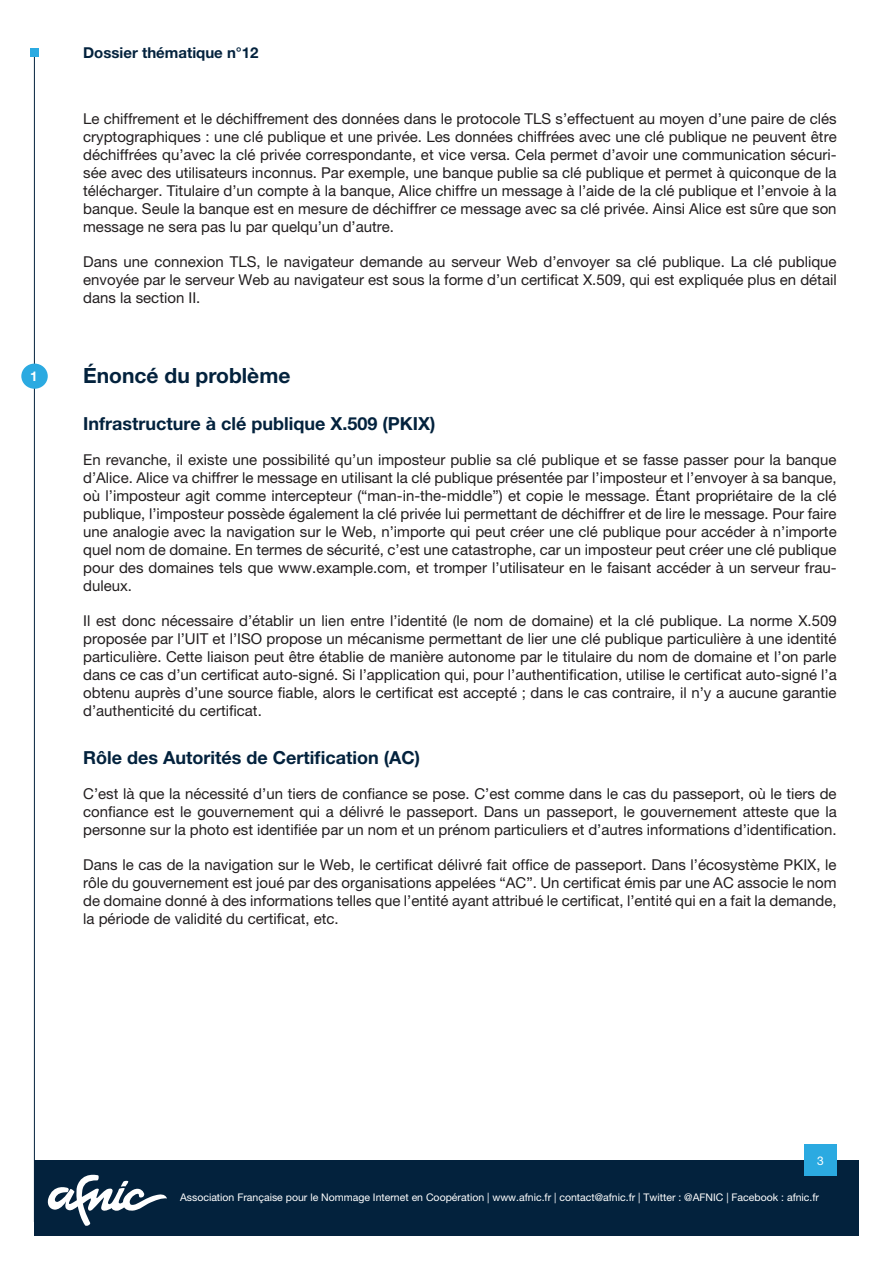
<style>
.page{position:relative;width:893px;height:1263px;background:#fff}
.page>*{position:absolute;margin:0;border:0;box-sizing:border-box;transform-origin:0 0}
.t1{font:700 21px "Helvetica Neue LT Std";color:#03223d}
.c_soustitres{font:700 18px "Helvetica Neue LT Std";color:#03223d}
.c_corps{font:15px/18px "Helvetica Neue LT Std";color:#231f20;text-align:justify}
.t2{font:700 15px "Helvetica Neue LT Std";color:#03223d}
.t3{font:700 13.5px "Helvetica Neue LT Std";color:#fff}
.t4{font:12px "Helvetica Neue LT Std";color:#fff}
.t5{font:10.5px "Helvetica Neue LT Std";color:#fff}
</style>
<div class="page">
<div style="left:34px;top:1161px;width:825px;height:75px;background:#03223d"></div>
<div style="left:804px;top:1145px;width:33px;height:31px;background:#2baae1"></div>
<hr style="left:34px;top:54px;width:1px;height:1168px;background:#03223d">
<svg style="left:47px;top:1174px;width:120px;height:52px"></svg>
<div style="left:30px;top:49px;width:8px;height:8px;background:#2baae1"></div>
<div style="left:21px;top:364px;width:27px;height:25px;background:#2baae1;border-radius:50%"></div>
<p class="t3" style="left:30px;top:368px;width:9px">1</p>
<p class="t2" style="left:83px;top:44px;width:177px">Dossier thématique n°12</p>
<p class="c_corps" style="left:83px;top:109px;width:755px">Le chiffrement et le déchiffrement des données dans le protocole TLS s’effectuent au moyen d’une paire de clés cryptographiques : une clé publique et une privée. Les données chiffrées avec une clé publique ne peuvent être déchiffrées qu’avec la clé privée correspondante, et vice versa. Cela permet d’avoir une communication sécuri&shy;sée avec des utilisateurs inconnus. Par exemple, une banque publie sa clé publique et permet à quiconque de la télécharger. Titulaire d’un compte à la banque, Alice chiffre un message à l’aide de la clé publique et l’envoie à la banque. Seule la banque est en mesure de déchiffrer ce message avec sa clé privée. Ainsi Alice est sûre que son message ne sera pas lu par quelqu’un d’autre.</p>
<p class="c_corps" style="left:83px;top:252px;width:755px">Dans une connexion TLS, le navigateur demande au serveur Web d’envoyer sa clé publique. La clé publique envoyée par le serveur Web au navigateur est sous la forme d’un certificat X.509, qui est expliquée plus en détail dans la section II.</p>
<p class="t1" style="left:83px;top:363px;width:209px">Énoncé du problème</p>
<p class="c_soustitres" style="left:83px;top:413px;width:354px">Infrastructure à clé publique X.509 (PKIX)</p>
<p class="c_corps" style="left:83px;top:451px;width:755px">En revanche, il existe une possibilité qu’un imposteur publie sa clé publique et se fasse passer pour la banque d’Alice. Alice va chiffrer le message en utilisant la clé publique présentée par l’imposteur et l’envoyer à sa banque, où l’imposteur agit comme intercepteur (“man-in-the-middle”) et copie le message. Étant propriétaire de la clé publique, l’imposteur possède également la clé privée lui permettant de déchiffrer et de lire le message. Pour faire une analogie avec la navigation sur le Web, n’importe qui peut créer une clé publique pour accéder à n’importe quel nom de domaine. En termes de sécurité, c’est une catastrophe, car un imposteur peut créer une clé publique pour des domaines tels que www.example.com, et tromper l’utilisateur en le faisant accéder à un serveur frau&shy;duleux.</p>
<p class="c_corps" style="left:83px;top:612px;width:755px">Il est donc nécessaire d’établir un lien entre l’identité (le nom de domaine) et la clé publique. La norme X.509 proposée par l’UIT et l’ISO propose un mécanisme permettant de lier une clé publique particulière à une identité particulière. Cette liaison peut être établie de manière autonome par le titulaire du nom de domaine et l’on parle dans ce cas d’un certificat auto-signé. Si l’application qui, pour l’authentification, utilise le certificat auto-signé l’a obtenu auprès d’une source fiable, alors le certificat est accepté ; dans le cas contraire, il n’y a aucune garantie d’authenticité du certificat.</p>
<p class="c_soustitres" style="left:83px;top:746px;width:338px">Rôle des Autorités de Certification (AC)</p>
<p class="c_corps" style="left:83px;top:784px;width:755px">C’est là que la nécessité d’un tiers de confiance se pose. C’est comme dans le cas du passeport, où le tiers de confiance est le gouvernement qui a délivré le passeport. Dans un passeport, le gouvernement atteste que la personne sur la photo est identifiée par un nom et un prénom particuliers et d’autres informations d’identification.</p>
<p class="c_corps" style="left:83px;top:855px;width:755px">Dans le cas de la navigation sur le Web, le certificat délivré fait office de passeport. Dans l’écosystème PKIX, le rôle du gouvernement est joué par des organisations appelées “AC”. Un certificat émis par une AC associe le nom de domaine donné à des informations telles que l’entité ayant attribué le certificat, l’entité qui en a fait la demande, la période de validité du certificat, etc.</p>
<p class="t4" style="left:817px;top:1153px;width:8px">3</p>
<p class="t5" style="left:180px;top:1191px;width:641px">Association Française pour le Nommage Internet en Coopération | www.afnic.fr | contact@afnic.fr | Twitter : @AFNIC | Facebook : afnic.fr</p>
</div>
